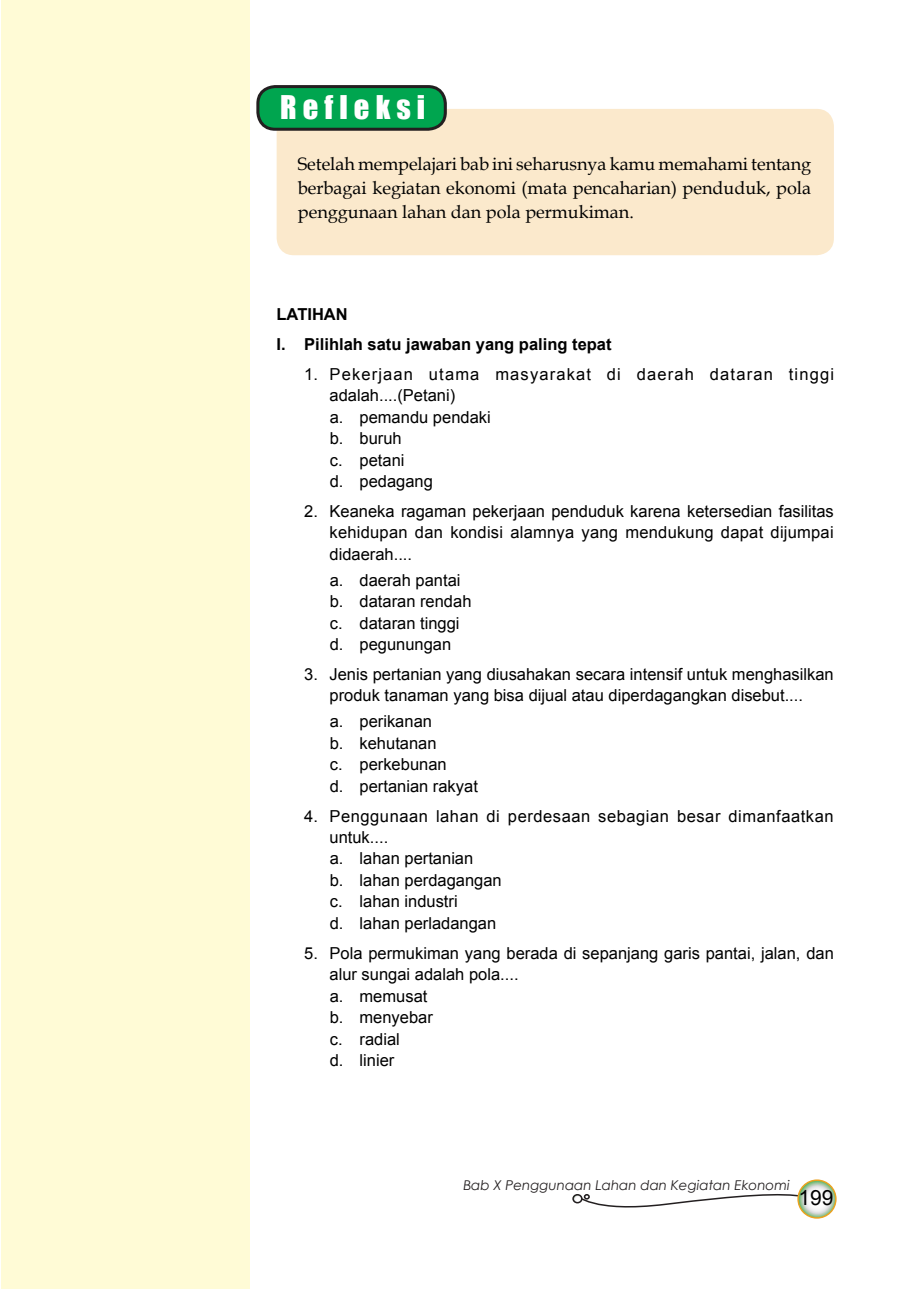
<style>
.page{position:relative;width:919px;height:1289px;background:#fff}
.page>*{position:absolute;margin:0;border:0;box-sizing:border-box;transform-origin:0 0}
.t1{font:30px "Impact";letter-spacing:.2em;color:#fff}
.t2{font:21px "Arial";color:#000}
.t3{font:18px/24px "Book Antiqua";color:#000;text-align:justify}
.t4{font:16.5px/21.5px "Arial";color:#000;text-align:justify}
.t5{font:16.5px/21.5px "Arial";letter-spacing:.07em;color:#000}
.t6{font:16.5px/21.5px "Arial";letter-spacing:.035em;color:#000}
.t7{font:700 16.5px "Arial";color:#000}
.t8{font:italic 13.5px "Century Gothic";color:#231f20}
</style>
<div class="page">
<div style="left:572px;top:1193px;width:10px;height:10px;border:2px solid #231f20;border-radius:50%"></div>
<svg style="left:575px;top:1179px;width:262px;height:40px"></svg>
<div style="left:1px;top:0;width:248px;height:1288px;background:#fffbd6"></div>
<div style="left:276px;top:109px;width:557px;height:146px;background:#fbe9cc"></div>
<svg style="left:256px;top:85px;width:192px;height:44px;background:#0d974f"></svg>
<p class="t1" style="left:280px;top:83px;width:147px">Refleksi</p>
<p class="t3" style="left:298px;top:151px;width:514px">Setelah mempelajari bab ini seharusnya kamu memahami tentang berbagai kegiatan ekonomi (mata pencaharian) penduduk, pola penggunaan lahan dan pola permukiman.</p>
<p class="t7" style="left:276px;top:303px;width:73px">LATIHAN</p>
<p class="t7" style="left:276px;top:333px;width:336px">I. Pilihlah satu jawaban yang paling tepat</p>
<p class="t5" style="left:329px;top:363px;width:506px;text-indent:-25px">1. Pekerjaan utama masyarakat di daerah dataran tinggi adalah....(Petani)</p>
<p class="t4" style="left:330px;top:406px;width:162px">a. pemandu pendaki</p>
<p class="t4" style="left:330px;top:428px;width:73px">b. buruh</p>
<p class="t4" style="left:330px;top:449px;width:76px">c. petani</p>
<p class="t4" style="left:330px;top:471px;width:105px">d. pedagang</p>
<p class="t4" style="left:329px;top:500px;width:506px;text-indent:-25px">2. Keaneka ragaman pekerjaan penduduk karena ketersedian fasilitas kehidupan dan kondisi alamnya yang mendukung dapat dijumpai didaerah....</p>
<p class="t4" style="left:330px;top:569px;width:132px">a. daerah pantai</p>
<p class="t4" style="left:330px;top:591px;width:143px">b. dataran rendah</p>
<p class="t4" style="left:330px;top:612px;width:131px">c. dataran tinggi</p>
<p class="t4" style="left:330px;top:633px;width:123px">d. pegunungan</p>
<p class="t4" style="left:304px;top:663px;width:531px;text-align:center">3. Jenis pertanian yang diusahakan secara intensif untuk menghasilkan produk tanaman yang bisa dijual atau diperdagangkan disebut....</p>
<p class="t4" style="left:330px;top:711px;width:104px">a. perikanan</p>
<p class="t4" style="left:330px;top:732px;width:108px">b. kehutanan</p>
<p class="t4" style="left:330px;top:753px;width:118px">c. perkebunan</p>
<p class="t4" style="left:330px;top:775px;width:150px">d. pertanian rakyat</p>
<p class="t6" style="left:329px;top:805px;width:505px;text-indent:-25px">4. Penggunaan lahan di perdesaan sebagian besar dimanfaatkan untuk....</p>
<p class="t4" style="left:330px;top:848px;width:145px">a. lahan pertanian</p>
<p class="t4" style="left:330px;top:869px;width:173px">b. lahan perdagangan</p>
<p class="t4" style="left:330px;top:891px;width:129px">c. lahan industri</p>
<p class="t4" style="left:330px;top:912px;width:168px">d. lahan perladangan</p>
<p class="t4" style="left:329px;top:942px;width:506px;text-indent:-25px">5. Pola permukiman yang berada di sepanjang garis pantai, jalan, dan alur sungai adalah pola....</p>
<p class="t4" style="left:330px;top:985px;width:99px">a. memusat</p>
<p class="t4" style="left:330px;top:1006px;width:105px">b. menyebar</p>
<p class="t4" style="left:330px;top:1028px;width:72px">c. radial</p>
<p class="t4" style="left:330px;top:1049px;width:66px">d. linier</p>
<p class="t8" style="left:463px;top:1175px;width:328px">Bab X Penggunaan Lahan dan Kegiatan Ekonomi</p>
<p class="t2" style="left:798px;top:1183px;width:37px">199</p>
</div>
